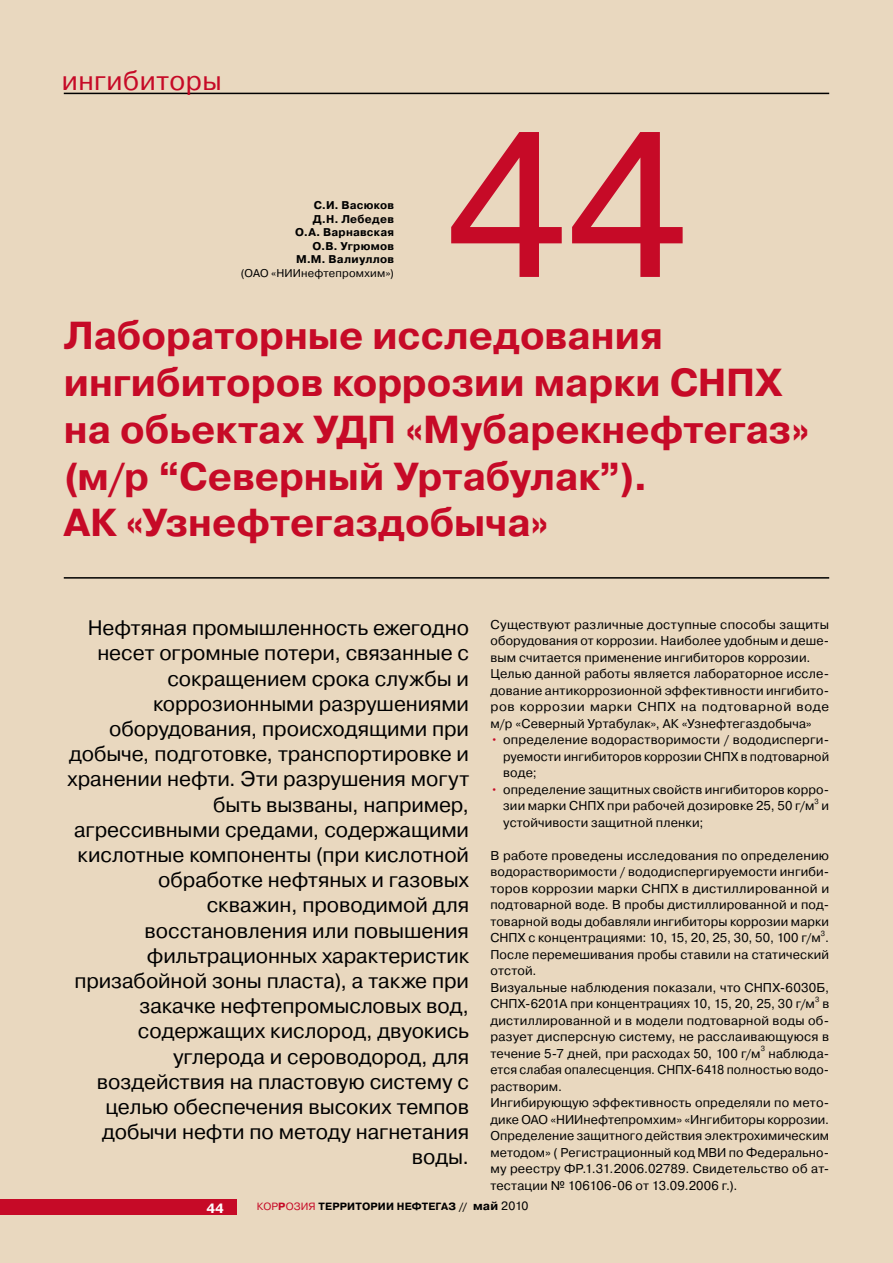
<style>
.page{position:relative;width:893px;height:1263px;background:#e9d8bf}
.page>*{position:absolute;margin:0;border:0;box-sizing:border-box;transform-origin:0 0}
.t1{font:207px "Pragmatica C";color:#c60a27}
.t2{font:700 39px/46.8px "Pragmatica C";color:#c60a27}
.t3{font:27px "Pragmatica C";letter-spacing:.02em;color:#c60a27}
.t4{font:21px/25.2px "Pragmatica C";letter-spacing:-.005em;color:#000;text-align:right}
.t5{font:700 13.5px "Pragmatica C";color:#fff}
.t6{font:12.75px/16.5px "Pragmatica C";letter-spacing:.015em;color:#000}
.t7{font:700 11.25px/13.5px "Pragmatica C";letter-spacing:.025em;color:#000;text-align:right}
.t8{font:11.25px "Pragmatica C";letter-spacing:.015em;color:#000}
.t9{font:700 10.5px "Pragmatica C";letter-spacing:.015em;color:#000}
.t10{font:7.5px "Pragmatica C";color:#000}
.s1{color:#c60a27}
.s2{font-weight:400;color:#c60a27}
.s3{font-size:12px}
.s4{font-weight:400;font-size:12px}
</style>
<div class="page">
<hr style="left:64px;top:93px;width:765px;height:1px;background:#000">
<div style="left:0;top:1199px;width:237px;height:16px;background:#c60a27"></div>
<hr style="left:64px;top:577px;width:765px;height:2px;background:#000">
<h3 class="t3" style="left:62px;top:66px;width:161px">ингибиторы</h3>
<p class="t7" style="left:295px;top:199px;width:100px">С.И. Васюков<br>Д.Н. Лебедев<br>О.А. Варнавская<br>О.В. Угрюмов<br>М.М. Валиуллов</p>
<p class="t8" style="left:241px;top:267px;width:155px">(ОАО «НИИнефтепромхим»)</p>
<h1 class="t1" style="left:446px;top:91px;width:242px">44</h1>
<h2 class="t2" style="left:64px;top:313px;width:747px">Лабораторные исследования ингибиторов коррозии марки СНПХ на обьектах УДП «Мубарекнефтегаз» (м/р “Северный Уртабулак”).<br>АК «Узнефтегаздобыча»</h2>
<p class="t4" style="left:67px;top:615px;width:403px">Нефтяная промышленность ежегодно несет огромные потери, связанные с сокращением срока службы и коррозионными разрушениями оборудования, происходящими при добыче, подготовке, транспортировке и хранении нефти. Эти разрушения могут быть вызваны, например, агрессивными средами, содержащими кислотные компоненты (при кислотной обработке нефтяных и газовых скважин, проводимой для восстановления или повышения фильтрационных характеристик призабойной зоны пласта), а также при закачке нефтепромысловых вод, содержащих кислород, двуокись углерода и сероводород, для воздействия на пластовую систему с целью обеспечения высоких темпов добычи нефти по методу нагнетания воды.</p>
<p class="t6" style="left:490px;top:616px;width:340px">Существуют различные доступные способы защиты оборудования от коррозии. Наиболее удобным и деше&shy;вым считается применение ингибиторов коррозии.<br>Целью данной работы является лабораторное иссле&shy;дование антикоррозионной эффективности ингибито&shy;ров коррозии марки СНПХ на подтоварной воде м/р «Северный Уртабулак», АК «Узнефтегаздобыча»</p>
<p class="t6" style="left:503px;top:732px;width:327px;text-align:justify;text-indent:-13px"><span class="s1">•</span> определение водорастворимости / вододисперги&shy;руемости ингибиторов коррозии СНПХ в подтоварной воде;</p>
<p class="t6" style="left:490px;top:781px;width:340px;text-align:center"><span class="s1">•</span> определение защитных свойств ингибиторов корро&shy;зии марки СНПХ при рабочей дозировке 25, 50 г/м</p>
<p class="t10" style="left:815px;top:797px;width:6px">3</p>
<p class="t6" style="left:822px;top:798px;width:9px">и</p>
<p class="t6" style="left:503px;top:814px;width:202px">устойчивости защитной пленки;</p>
<p class="t6" style="left:490px;top:847px;width:340px;text-align:justify">В работе проведены исследования по определению водорастворимости / вододиспергируемости ингиби&shy;торов коррозии марки СНПХ в дистиллированной и подтоварной воде. В пробы дистиллированной и под&shy;товарной воды добавляли ингибиторы коррозии марки СНПХ с концентрациями: 10, 15, 20, 25, 30, 50, 100 г/м .</p>
<p class="t10" style="left:821px;top:929px;width:6px">3</p>
<p class="t6" style="left:490px;top:946px;width:340px">После перемешивания пробы ставили на статический отстой.<br>Визуальные наблюдения показали, что СНПХ-6030Б, СНПХ-6201А при концентрациях 10, 15, 20, 25, 30 г/м</p>
<p class="t10" style="left:815px;top:995px;width:6px">3</p>
<p class="t6" style="left:490px;top:996px;width:340px;text-align:justify;text-indent:332px">в дистиллированной и в модели подтоварной воды об&shy;разует дисперсную систему, не расслаивающуюся в течение 5-7 дней, при расходах 50, 100 г/м</p>
<p class="t10" style="left:761px;top:1044px;width:6px">3</p>
<p class="t6" style="left:490px;top:1045px;width:340px;text-indent:278px">наблюда&shy;ется слабая опалесценция. СНПХ-6418 полностью водо&shy;растворим.<br>Ингибирующую эффективность определяли по мето&shy;дике ОАО «НИИнефтепромхим» «Ингибиторы коррозии.<br>Определение защитного действия электрохимическим методом» ( Регистрационный код МВИ по Федерально&shy;му реестру ФР.1.31.2006.02789. Свидетельство об ат&shy;тестации № 106106-06 от 13.09.2006 г.).</p>
<p class="t5" style="left:206px;top:1200px;width:19px">44</p>
<p class="t9" style="left:257px;top:1200px;width:273px"><span class="s2">КОР</span><span class="s1">Р</span><span class="s2">ОЗИЯ</span> ТЕРРИТОРИИ НЕФТЕГАЗ // <span class="s3">май</span> <span class="s4">2010</span></p>
</div>
